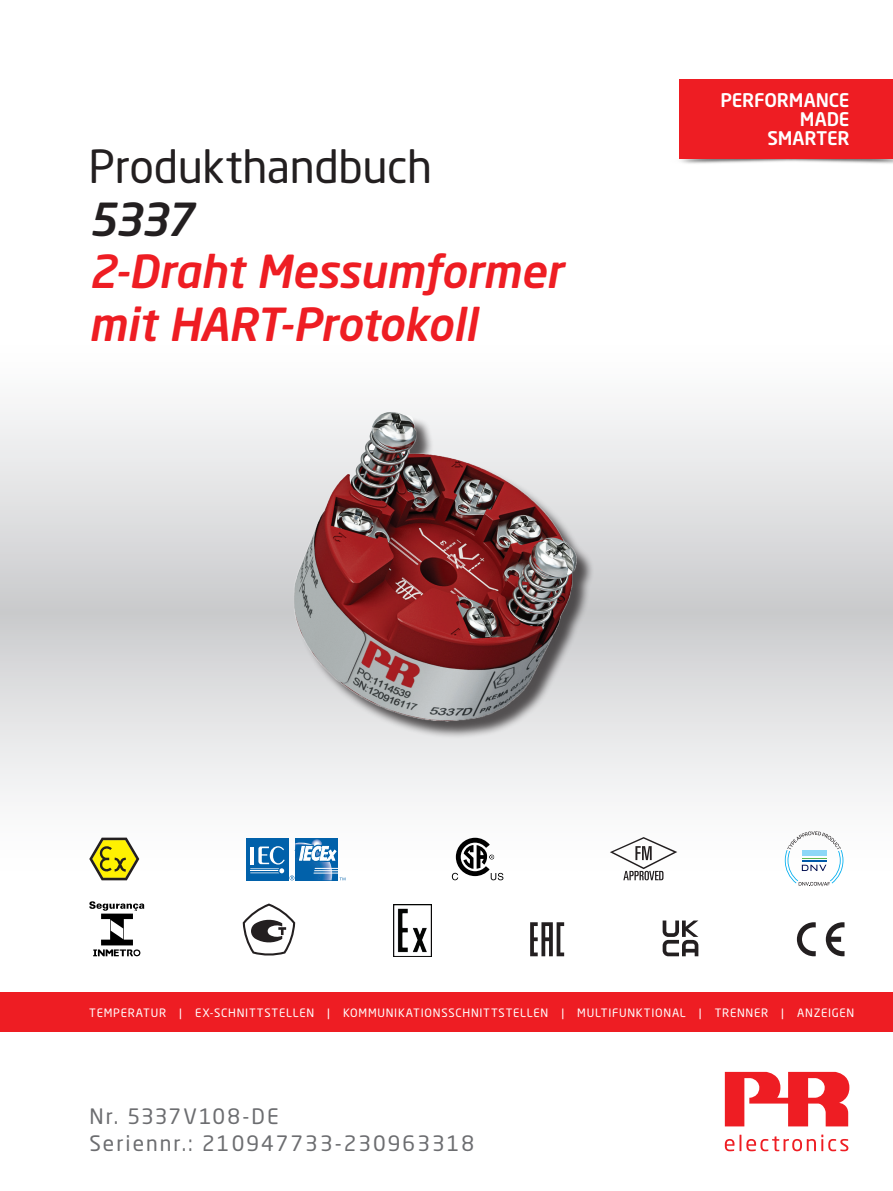
<style>
.page{position:relative;width:893px;height:1191px;background:#fff}
.page>*{position:absolute;margin:0;border:0;box-sizing:border-box;transform-origin:0 0}
.t1{font:italic 500 45px/52.5px "Neo Sans Pro";letter-spacing:-.01em;color:#ee1d23}
.t2{font:45px "Neo Sans Pro";letter-spacing:-.01em;color:#231f20}
.t3{font:italic 500 45px "Neo Sans Pro";color:#231f20}
.t4{font:21px/26.5px "Neo Sans Pro";letter-spacing:.095em;color:#6c6d70}
.t5{font:500 18.6px/19px "Neo Sans Std";letter-spacing:-.01em;color:#fff;text-align:right}
.t6{font:11.4px "Neo Sans Pro";letter-spacing:.065em;color:#fff}
</style>
<div class="page">
<svg style="left:0;top:408px;width:893px;height:457px"></svg>
<div style="left:0;top:992px;width:893px;height:40px;background:#ee1d23"></div>
<svg style="left:725px;top:1134px;width:123px;height:17px"></svg>
<svg style="left:725px;top:1071px;width:124px;height:55px"></svg>
<img style="left:264px;top:408px;width:365px;height:368px">
<img style="left:679px;top:153px;width:214px;height:11px">
<div style="left:680px;top:79px;width:213px;height:80px;background:#ee1d23"></div>
<div style="left:296px;top:837px;width:42px;height:43px;background:#fbfbfc"></div>
<div style="left:246px;top:837px;width:42px;height:43px;background:#0161aa"></div>
<svg style="left:250px;top:838px;width:95px;height:42px"></svg>
<svg style="left:452px;top:837px;width:51px;height:43px"></svg>
<svg style="left:826px;top:922px;width:18px;height:34px"></svg>
<svg style="left:797px;top:922px;width:19px;height:34px"></svg>
<svg style="left:89px;top:837px;width:50px;height:43px"></svg>
<svg style="left:530px;top:922px;width:34px;height:34px"></svg>
<svg style="left:89px;top:901px;width:55px;height:55px"></svg>
<img style="left:394px;top:904px;width:38px;height:52px">
<svg style="left:610px;top:837px;width:67px;height:43px"></svg>
<svg style="left:243px;top:903px;width:52px;height:53px"></svg>
<svg style="left:785px;top:831px;width:58px;height:55px"></svg>
<svg style="left:663px;top:920px;width:35px;height:36px"></svg>
<h1 class="t2" style="left:89px;top:139px;width:345px">Produkthandbuch</h1>
<h1 class="t3" style="left:89px;top:191px;width:107px">5337</h1>
<h1 class="t1" style="left:89px;top:244px;width:476px">2-Draht Messumformer mit HART-Protokoll</h1>
<h3 class="t5" style="left:720px;top:90px;width:131px">PERFORMANCE<br>MADE<br>SMARTER</h3>
<p class="t6" style="left:89px;top:1005px;width:766px">TEMPERATUR | EX-SCHNITTSTELLEN | KOMMUNIKATIONSSCHNITTSTELLEN | MULTIFUNKTIONAL | TRENNER | ANZEIGEN</p>
<h2 class="t4" style="left:89px;top:1102px;width:386px">Nr. 5337V108-DE<br>Seriennr.: 210947733-230963318</h2>
</div>
